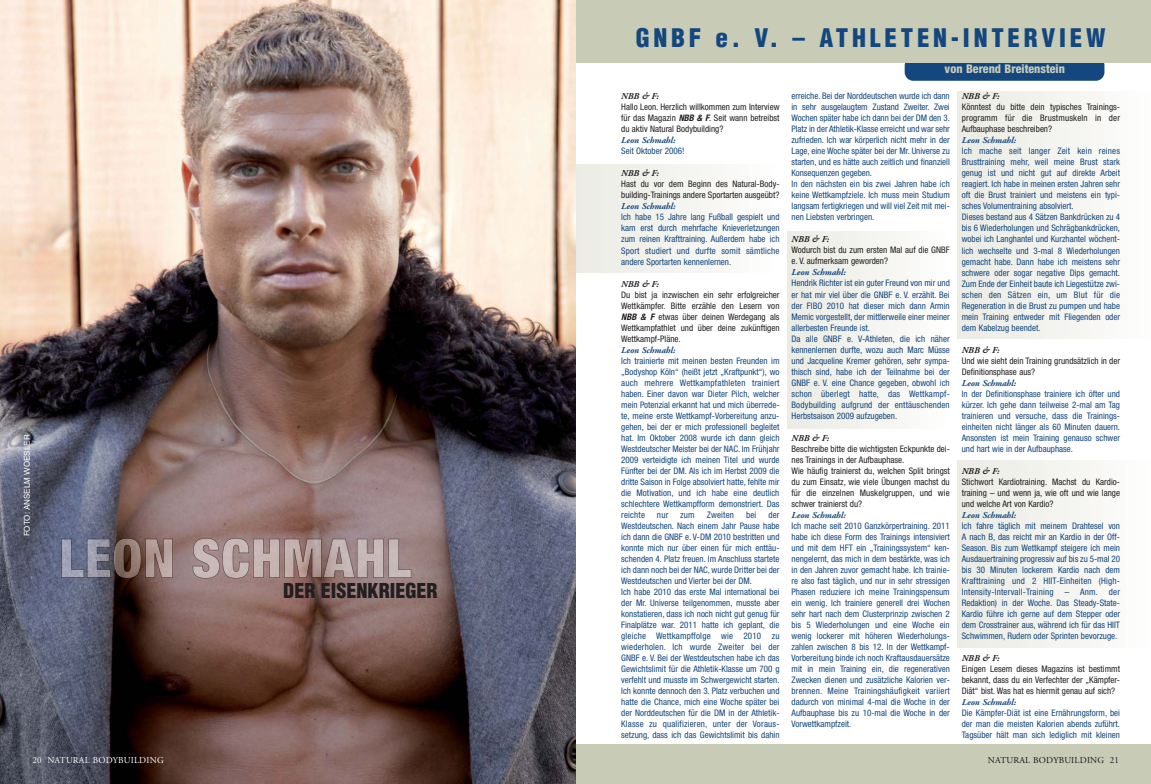
<style>
.page{position:relative;width:1151px;height:784px;background:#fff}
.page>*{position:absolute;margin:0;border:0;box-sizing:border-box;transform-origin:0 0}
.t1{font:900 condensed 25px "Helvetica";letter-spacing:.15em;color:#14477e}
.t2{font:900 condensed 20px "Helvetica";color:#231f20}
.t3{font:800 condensed 12px "Helvetica Neue";color:#c8ccb7}
.t4{font:condensed 9px/11px "Helvetica Neue";color:#14477e;text-align:justify}
.t5{font:condensed 9px/11px "Helvetica Neue";color:#231f20;text-align:justify}
.t6{font:italic 700 9px "Adobe Garamond";color:#14477e}
.t7{font:italic 700 9px "Adobe Garamond";color:#231f20}
.t8{font:9px "Adobe Garamond";letter-spacing:.025em;color:#18121b}
.t9{font:9px "Adobe Garamond";letter-spacing:.025em;color:#fff}
.t10{font:condensed 9px "Helvetica Neue";letter-spacing:.02em;color:#14477e}
.t11{font:8px "Helvetica";color:#fff}
.s1{font-weight:700;font-style:italic}
</style>
<div class="page">
<div style="left:905px;top:57px;width:199px;height:24px;background:#14477e;border-radius:9px"></div>
<div style="left:576px;top:0;width:575px;height:63px;background:#c8ccb7"></div>
<div style="left:576px;top:743px;width:575px;height:40px;background:#c8ccb7"></div>
<img style="left:0;top:0;width:576px;height:783px">
<img style="left:141px;top:538px;width:270px;height:40px">
<img style="left:61px;top:538px;width:80px;height:40px">
<p class="t11" style="left:24px;top:536px;width:103px;rotate:-90deg">FOTO: ANSELM WOESLER</p>
<p class="t9" style="left:33px;top:755px;width:133px">20 NATURAL BODYBUILDING</p>
<h2 class="t2" style="left:283px;top:582px;width:156px">DER EISENKRIEGER</h2>
<h1 class="t1" style="left:636px;top:29px;width:471px">GNBF e. V. – ATHLETEN-INTERVIEW</h1>
<h3 class="t3" style="left:945px;top:65px;width:122px">von Berend Breitenstein</h3>
<p class="t7" style="left:621px;top:93px;width:39px">NBB &amp; F:</p>
<p class="t5" style="left:621px;top:102px;width:160px">Hallo Leon. Herzlich willkommen zum Interview für das Magazin <span class="s1">NBB &amp; F</span>. Seit wann betreibst du aktiv Natural Bodybuilding?</p>
<p class="t6" style="left:621px;top:137px;width:56px">Leon Schmahl:</p>
<p class="t4" style="left:621px;top:146px;width:65px">Seit Oktober 2006!</p>
<p class="t7" style="left:621px;top:170px;width:39px">NBB &amp; F:</p>
<p class="t5" style="left:621px;top:179px;width:160px">Hast du vor dem Beginn des Natural-Body - building-Trainings andere Sportarten ausgeübt?</p>
<p class="t6" style="left:621px;top:203px;width:56px">Leon Schmahl:</p>
<p class="t4" style="left:621px;top:212px;width:160px">Ich habe 15 Jahre lang Fußball gespielt und kam erst durch mehrfache Knieverletzungen zum reinen Krafttraining. Außerdem habe ich Sport studiert und durfte somit sämtliche andere Sportarten kennenlernen.</p>
<p class="t7" style="left:621px;top:280px;width:39px">NBB &amp; F:</p>
<p class="t5" style="left:621px;top:289px;width:160px">Du bist ja inzwischen ein sehr erfolgreicher Wettkämpfer. Bitte erzähle den Lesern von <span class="s1">NBB &amp; F</span> etwas über deinen Werdegang als Wettkampfathlet und über deine zukünftigen Wettkampf-Pläne.</p>
<p class="t6" style="left:621px;top:346px;width:56px">Leon Schmahl:</p>
<p class="t4" style="left:621px;top:355px;width:160px">Ich trainierte mit meinen besten Freunden im „Bodyshop Köln“ (heißt jetzt „Kraftpunkt“), wo auch mehrere Wettkampfathleten trainiert haben. Einer davon war Dieter Pilch, welcher mein Potenzial erkannt hat und mich überrede&shy;te, meine erste Wettkampf-Vorbereitung anzu&shy;gehen, bei der er mich professionell begleitet hat. Im Oktober 2008 wurde ich dann gleich Westdeutscher Meister bei der NAC. Im Frühjahr 2009 verteidigte ich meinen Titel und wurde Fünfter bei der DM. Als ich im Herbst 2009 die dritte Saison in Folge absolviert hatte, fehlte mir die Motivation, und ich habe eine deutlich schlechtere Wettkampf form demonstriert. Das reichte</p>
<p class="t7" style="left:962px;top:93px;width:39px">NBB &amp; F:</p>
<p class="t5" style="left:962px;top:102px;width:160px">Könntest du bitte dein typisches Trainings - programm für die Brustmuskeln in der Aufbauphase beschreiben?</p>
<p class="t6" style="left:962px;top:137px;width:56px">Leon Schmahl:</p>
<p class="t4" style="left:962px;top:146px;width:160px;text-align:left">Ich mache seit langer Zeit kein reines Brusttraining mehr, weil meine Brust stark genug ist und nicht gut auf direkte Arbeit reagiert. Ich habe in meinen ersten Jahren sehr oft die Brust trainiert und meistens ein typi&shy;sches Volumentraining absolviert.<br>Dieses bestand aus 4 Sätzen Bankdrücken zu 4 bis 6 Wiederholungen und Schrägbank drücken, wobei ich Langhantel und Kurz hantel wöchent&shy;lich wechselte und 3-mal 8 Wiederholungen gemacht habe. Dann habe ich meistens sehr schwere oder sogar negative Dips gemacht.<br>Zum Ende der Einheit baute ich Liegestütze zwi&shy;schen den Sätzen ein, um Blut für die Regeneration in die Brust zu pumpen und habe mein Training entweder mit Fliegenden oder dem Kabelzug beendet.</p>
<p class="t7" style="left:962px;top:346px;width:39px">NBB &amp; F:</p>
<p class="t5" style="left:962px;top:355px;width:160px">Und wie sieht dein Training grundsätzlich in der<br>Definitionsphase aus?</p>
<p class="t6" style="left:962px;top:379px;width:56px">Leon Schmahl:</p>
<p class="t4" style="left:962px;top:388px;width:160px">In der Definitionsphase trainiere ich öfter und kürzer. Ich gehe dann teilweise 2-mal am Tag trainieren und versuche, dass die Trainings - einheiten nicht länger als 60 Minuten dauern.<br>Ansonsten ist mein Training genauso schwer und hart wie in der Aufbauphase.</p>
<p class="t7" style="left:962px;top:467px;width:39px">NBB &amp; F:</p>
<p class="t5" style="left:962px;top:476px;width:160px">Stichwort Kardiotraining. Machst du Kardio - training – und wenn ja, wie oft und wie lange und welche Art von Kardio?</p>
<p class="t6" style="left:962px;top:511px;width:56px">Leon Schmahl:</p>
<p class="t4" style="left:962px;top:520px;width:160px">Ich fahre täglich mit meinem Drahtesel von A nach B, das reicht mir an Kardio in der Off-Season. Bis zum Wettkampf steigere ich mein Ausdauertraining progressiv auf bis zu 5-mal 20 bis 30 Minuten lockerem Kardio nach dem Krafttraining und 2 HIIT-Einheiten (High-Intensity-Intervall-Training – Anm. der Redaktion) in der Woche. Das Steady-State-Kardio führe ich gerne auf dem Stepper oder dem Crosstrainer aus, während ich für das HIIT Schwimmen, Rudern oder Sprinten bevorzuge.</p>
<p class="t7" style="left:962px;top:654px;width:39px">NBB &amp; F:</p>
<p class="t5" style="left:962px;top:663px;width:160px">Einigen Lesern dieses Magazins ist bestimmt bekannt, dass du ein Verfechter der „Kämpfer-Diät“ bist. Was hat es hiermit genau auf sich?</p>
<p class="t6" style="left:962px;top:698px;width:56px">Leon Schmahl:</p>
<p class="t4" style="left:962px;top:707px;width:160px">Die Kämpfer-Diät ist eine Ernährungsform, bei der man die meisten Kalorien abends zuführt.<br>Tagsüber hält man sich lediglich mit kleinen</p>
<p class="t4" style="left:791px;top:91px;width:160px;text-align:left">erreiche. Bei der Norddeutschen wurde ich dann in sehr ausgelaugtem Zustand Zweiter. Zwei Wochen später habe ich dann bei der DM den 3.<br>Platz in der Athletik-Klasse erreicht und war sehr zufrieden. Ich war körperlich nicht mehr in der Lage, eine Woche später bei der Mr. Universe zu starten, und es hätte auch zeitlich und finanziell Konsequenzen gegeben.<br>In den nächsten ein bis zwei Jahren habe ich keine Wettkampfziele. Ich muss mein Studium langsam fertigkriegen und will viel Zeit mit mei&shy;nen Liebsten verbringen.</p>
<p class="t7" style="left:791px;top:236px;width:39px">NBB &amp; F:</p>
<p class="t5" style="left:791px;top:245px;width:160px">Wodurch bist du zum ersten Mal auf die GNBF e. V. aufmerksam geworden?</p>
<p class="t6" style="left:791px;top:269px;width:56px">Leon Schmahl:</p>
<p class="t4" style="left:791px;top:278px;width:160px;text-align:left">Hendrik Richter ist ein guter Freund von mir und er hat mir viel über die GNBF e. V. erzählt. Bei der FIBO 2010 hat dieser mich dann Armin Memic vorgestellt, der mittlerweile einer meiner allerbesten Freunde ist.<br>Da alle GNBF e. V-Athleten, die ich näher kennenlernen durfte, wozu auch Marc Müsse und Jacqueline Kremer gehören, sehr sympa&shy;thisch sind, habe ich der Teilnahme bei der GNBF e. V. eine Chance gegeben, obwohl ich schon überlegt hatte, das Wettkampf-Bodybuilding aufgrund der enttäuschenden Herbstsaison 2009 aufzugeben.</p>
<p class="t7" style="left:791px;top:434px;width:39px">NBB &amp; F:</p>
<p class="t5" style="left:791px;top:443px;width:160px;text-align:left">Beschreibe bitte die wichtigsten Eckpunkte dei&shy;nes Trainings in der Aufbauphase.<br>Wie häufig trainierst du, welchen Split bringst du zum Einsatz, wie viele Übungen machst du für die einzelnen Muskelgruppen, und wie schwer trainierst du?</p>
<p class="t6" style="left:791px;top:511px;width:56px">Leon Schmahl:</p>
<p class="t4" style="left:791px;top:520px;width:160px">Ich mache seit 2010 Ganzkörpertraining. 2011 habe ich diese Form des Trainings intensiviert und mit dem HFT ein „Trainings system“ ken&shy;nengelernt, das mich in dem bestärkte, was ich in den Jahren zuvor gemacht habe. Ich trainie&shy;re also fast täglich, und nur in sehr stressigen Phasen reduziere ich meine Trainingspensum ein wenig. Ich trainiere generell drei Wochen sehr hart nach dem Clusterprinzip zwischen 2 bis 5 Wiederholungen und eine Woche ein wenig lockerer mit höheren Wiederholungs - zahlen zwischen 8 bis 12. In der Wettkampf-Vorbereitung binde ich noch Kraftausdauer sätze mit in mein Training ein, die regenerativen Zwecken dienen und zusätzliche Kalorien ver&shy;brennen. Meine Trainings häufigkeit variiert dadurch von minimal 4-mal die Woche in der Aufbauphase bis zu 10-mal die Woche in der Vorwettkampfzeit.</p>
<p class="t4" style="left:621px;top:509px;width:160px;text-align:left;text-indent:147px">der Westdeutschen. Nach einem Jahr Pause habe ich dann die GNBF e. V-DM 2010 bestritten und konnte mich nur über einen für mich enttäu&shy;schenden 4. Platz freuen. Im Anschluss startete ich dann noch bei der NAC, wurde Dritter bei der Westdeutschen und Vierter bei der DM.<br>Ich habe 2010 das erste Mal international bei der Mr. Universe teilgenommen, musste aber konstatieren, dass ich noch nicht gut genug für Finalplätze war. 2011 hatte ich geplant, die gleiche Wettkampffolge wie 2010 zu wieder holen. Ich wurde Zweiter bei der GNBF e. V. Bei der Westdeutschen habe ich das Gewichtslimit für die Athletik-Klasse um 700 g verfehlt und musste im Schwergewicht starten.<br>Ich konnte dennoch den 3. Platz verbuchen und hatte die Chance, mich eine Woche später bei der Norddeutschen für die DM in der Athletik-Klasse zu qualifizieren, unter der Voraus - setzung, dass ich das Gewichtslimit bis dahin</p>
<p class="t4" style="left:657px;top:509px;width:13px">nur</p>
<p class="t4" style="left:680px;top:509px;width:16px">zum</p>
<p class="t10" style="left:707px;top:511px;width:29px">Zweiten</p>
<p class="t4" style="left:746px;top:509px;width:12px">bei</p>
<p class="t8" style="left:988px;top:755px;width:133px">NATURAL BODYBUILDING 21</p>
</div>
